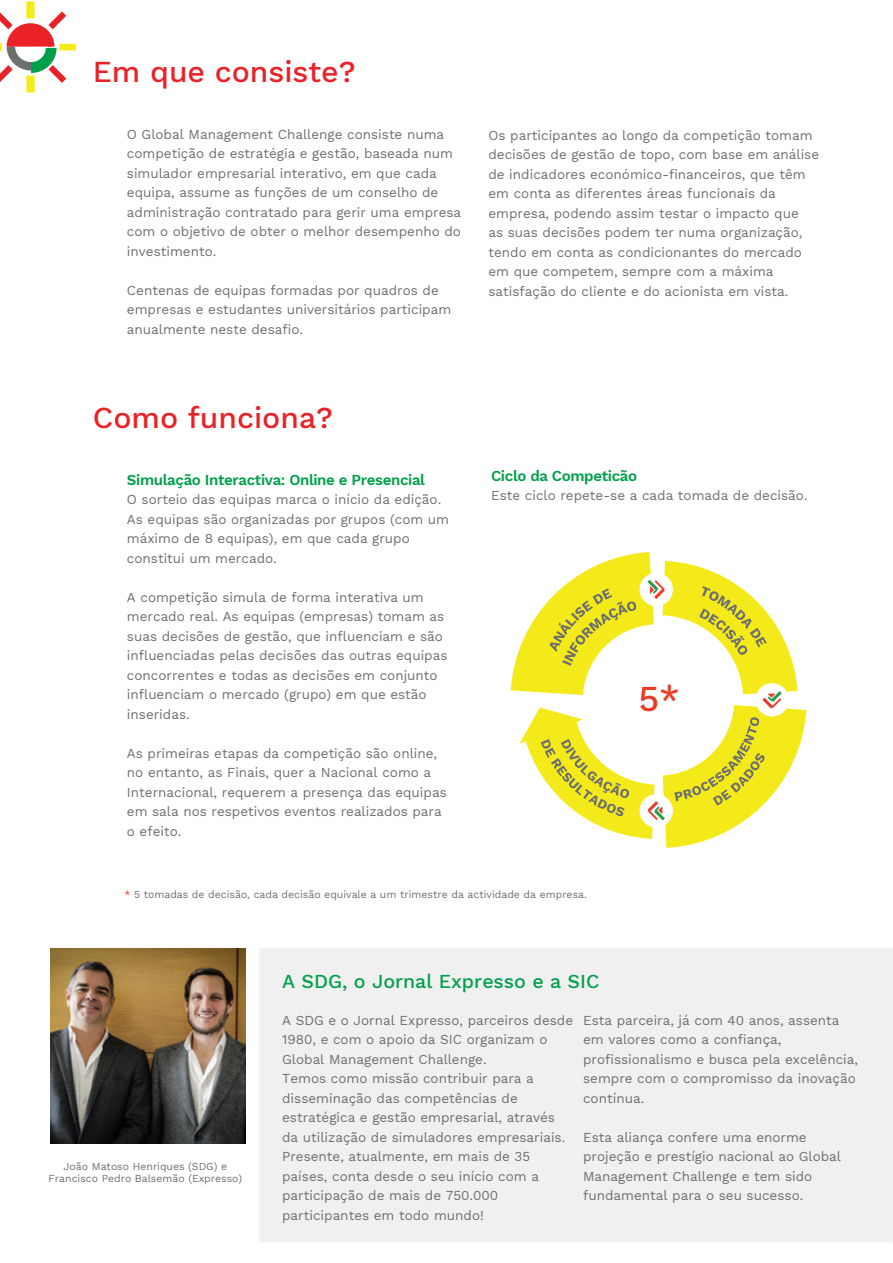
<style>
.page{position:relative;width:893px;height:1263px;background:#fff}
.page>*{position:absolute;margin:0;border:0;box-sizing:border-box;transform-origin:0 0}
.t1{font:500 35.85px "Work Sans";color:#ed3926}
.t2{font:500 30px "Work Sans";color:#ea2227}
.t3{font:500 19.5px "Work Sans";color:#00a04a}
.t4{font:600 15px "Work Sans";letter-spacing:-.025em;color:#00a04a}
.t5{font:13.5px/19.5px "Work Sans";color:#6e6f71}
.t6{font:10.5px/12px "Work Sans";color:#6e6f71;text-align:center}
.s1{color:#ed3625}
</style>
<div class="page">
<div style="left:26px;top:76px;width:9px;height:16px;background:#f5eb1b"></div>
<div style="left:26px;top:1px;width:9px;height:17px;background:#f5eb1b"></div>
<div style="left:59px;top:44px;width:17px;height:6px;background:#f5eb1b"></div>
<svg style="left:0;top:11px;width:66px;height:72px"></svg>
<div style="left:259px;top:948px;width:634px;height:294px;background:#f0f0f1"></div>
<img style="left:50px;top:948px;width:196px;height:196px">
<svg style="left:511px;top:552px;width:295px;height:296px"></svg>
<h2 class="t2" style="left:93px;top:54px;width:264px">Em que consiste?</h2>
<p class="t5" style="left:127px;top:124px;width:336px">O Global Management Challenge consiste numa competição de estratégia e gestão, baseada num simulador empresarial interativo, em que cada equipa, assume as funções de um conselho de administração contratado para gerir uma empresa com o objetivo de obter o melhor desempenho do investimento.</p>
<p class="t5" style="left:127px;top:280px;width:326px">Centenas de equipas formadas por quadros de empresas e estudantes universitários participam anualmente neste desafio.</p>
<p class="t5" style="left:488px;top:125px;width:332px">Os participantes ao longo da competição tomam decisões de gestão de topo, com base em análise de indicadores económico-financeiros, que têm em conta as diferentes áreas funcionais da empresa, podendo assim testar o impacto que<br>as suas decisões podem ter numa organização, tendo em conta as condicionantes do mercado em que competem, sempre com a máxima satisfação do cliente e do acionista em vista.</p>
<h2 class="t2" style="left:93px;top:400px;width:242px">Como funciona?</h2>
<p class="t4" style="left:127px;top:471px;width:300px">Simulação Interactiva: Online e Presencial</p>
<p class="t5" style="left:127px;top:489px;width:324px">O sorteio das equipas marca o início da edição.<br>As equipas são organizadas por grupos (com um máximo de 8 equipas), em que cada grupo constitui um mercado.</p>
<p class="t5" style="left:127px;top:587px;width:322px">A competição simula de forma interativa um mercado real. As equipas (empresas) tomam as suas decisões de gestão, que influenciam e são influenciadas pelas decisões das outras equipas concorrentes e todas as decisões em conjunto influenciam o mercado (grupo) em que estão inseridas.</p>
<p class="t5" style="left:127px;top:743px;width:321px">As primeiras etapas da competição são online, no entanto, as Finais, quer a Nacional como a Internacional, requerem a presença das equipas em sala nos respetivos eventos realizados para o efeito.</p>
<p class="t4" style="left:491px;top:467px;width:148px">Ciclo da Competicão</p>
<p class="t5" style="left:491px;top:485px;width:318px">Este ciclo repete-se a cada tomada de decisão.</p>
<h1 class="t1" style="left:638px;top:678px;width:43px">5*</h1>
<p class="t6" style="left:124px;top:888px;width:464px"><span class="s1">*</span> 5 tomadas de decisão, cada decisão equivale a um trimestre da actividade da empresa.</p>
<p class="t6" style="left:49px;top:1159px;width:195px">João Matoso Henriques (SDG) e<br>Francisco Pedro Balsemão (Expresso)</p>
<h3 class="t3" style="left:282px;top:970px;width:319px">A SDG, o Jornal Expresso e a SIC</h3>
<p class="t5" style="left:282px;top:1010px;width:292px">A SDG e o Jornal Expresso, parceiros desde 1980, e com o apoio da SIC organizam o Global Management Challenge.<br>Temos como missão contribuir para a disseminação das competências de estratégica e gestão empresarial, através da utilização de simuladores empresariais.<br>Presente, atualmente, em mais de 35 países, conta desde o seu início com a participação de mais de 750.000 participantes em todo mundo!</p>
<p class="t5" style="left:583px;top:1010px;width:277px">Esta parceira, já com 40 anos, assenta em valores como a confiança, profissionalismo e busca pela excelência, sempre com o compromisso da inovação contínua.</p>
<p class="t5" style="left:583px;top:1127px;width:259px">Esta aliança confere uma enorme projeção e prestígio nacional ao Global Management Challenge e tem sido fundamental para o seu sucesso.</p>
</div>
